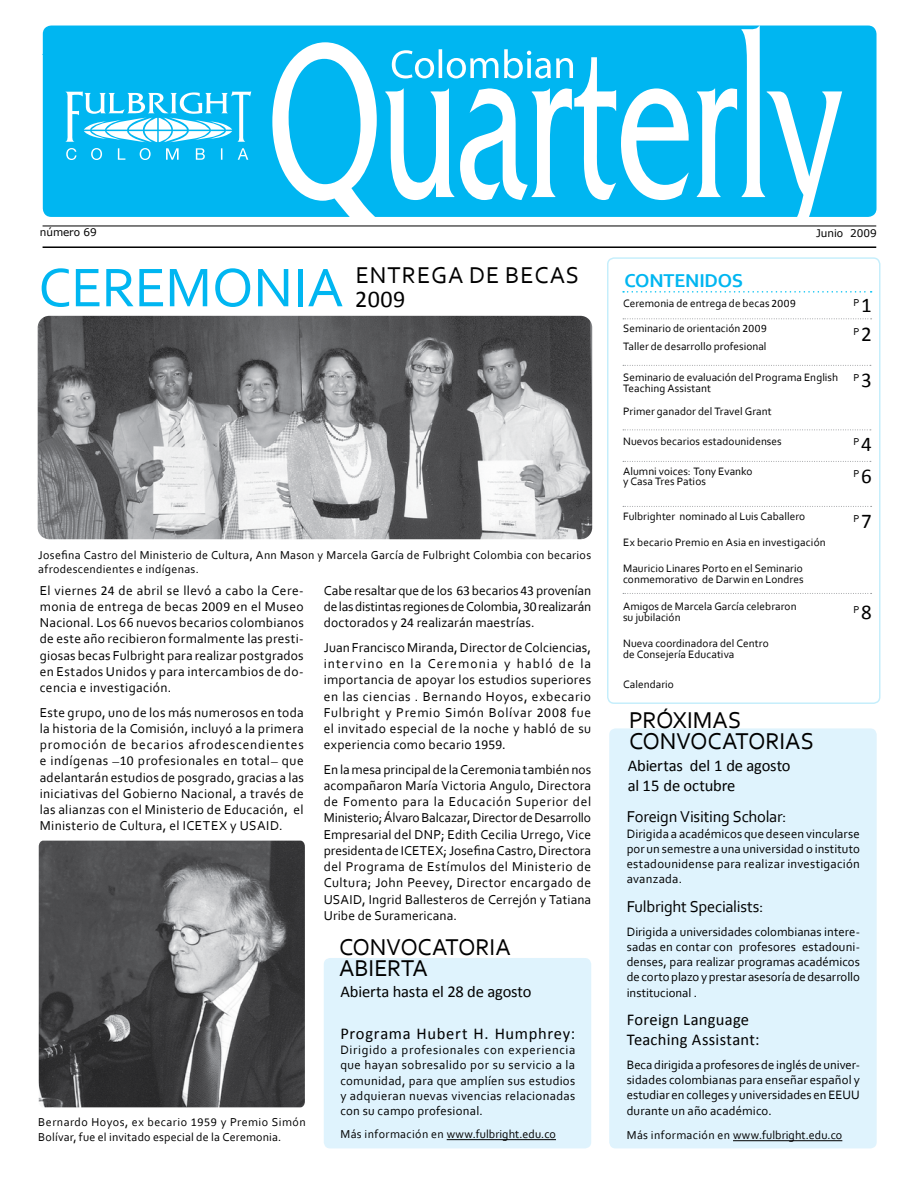
<style>
.page{position:relative;width:915px;height:1191px;background:#fff}
.page>*{position:absolute;margin:0;border:0;box-sizing:border-box;transform-origin:0 0}
.t1{font:57px "Corbel";color:#00b6f1}
.t2{font:24px/21px "Corbel";letter-spacing:-.005em;color:#000}
.t3{font:24px "Corbel";letter-spacing:.04em;color:#000}
.t4{font:24px "Calibri";color:#000}
.t5{font:700 19.5px "Corbel";letter-spacing:-.01em;color:#00b6f1}
.t6{font:16.5px/19.8px "Calibri";letter-spacing:-.01em;color:#000}
.t7{font:16.5px "Corbel";letter-spacing:-.015em;color:#000}
.t8{font:16.5px/19.8px "Calibri";letter-spacing:.015em;color:#000}
.t9{font:16.5px "Calibri";letter-spacing:.04em;color:#000}
.t10{font:13.5px/16.2px "Corbel";letter-spacing:.02em;color:#000;text-align:justify}
.t11{font:12.75px/15.3px "Corbel";letter-spacing:.01em;color:#000;text-align:justify}
.t12{font:12px/14.4px "Corbel";letter-spacing:.025em;color:#000}
.t13{font:11.25px/11.2px "Corbel";letter-spacing:.005em;color:#000}
.t14{font:10.5px "Verdana";letter-spacing:-.01em;color:#000}
.t15{font:10.5px "Corbel";color:#000}
.s1{font-family:"Calibri";font-size:21px}
.s2{font-family:"Calibri"}
.s3{font-family:"Perpetua"}
</style>
<div class="page">
<img style="left:39px;top:840px;width:266px;height:267px">
<div style="left:606px;top:257px;width:274px;height:447px;border:2px solid #00b6f1;border-radius:6px"></div>
<div style="left:43px;top:26px;width:833px;height:191px;background:#00b6f1;border-radius:9px"></div>
<svg style="left:65px;top:91px;width:186px;height:69px"></svg>
<svg style="left:272px;top:26px;width:569px;height:200px"></svg>
<hr style="left:43px;top:246px;width:832px;height:2px;background:#000">
<hr style="left:43px;top:226px;width:832px;height:1px;background:#000">
<svg style="left:622px;top:291px;width:249px;height:1px"></svg>
<div style="left:323px;top:958px;width:268px;height:190px;background:#dff3fd;border-radius:6px"></div>
<hr style="left:446px;top:1139px;width:110px;height:1px;background:#000">
<div style="left:609px;top:728px;width:267px;height:420px;background:#dff3fd;border-radius:6px"></div>
<hr style="left:732px;top:1140px;width:110px;height:1px;background:#000">
<svg style="left:622px;top:318px;width:249px;height:1px"></svg>
<svg style="left:622px;top:365px;width:248px;height:1px"></svg>
<svg style="left:622px;top:429px;width:248px;height:1px"></svg>
<svg style="left:622px;top:461px;width:248px;height:1px"></svg>
<svg style="left:622px;top:506px;width:249px;height:1px"></svg>
<svg style="left:622px;top:593px;width:249px;height:1px"></svg>
<img style="left:38px;top:316px;width:554px;height:223px">
<p class="t14" style="left:40px;top:226px;width:58px">número 69</p>
<p class="t14" style="left:816px;top:227px;width:62px">Junio 2009</p>
<h2 class="t3" style="left:355px;top:260px;width:180px">ENTREGA DE beca</h2>
<h2 class="t2" style="left:565px;top:264px;width:15px">S</h2>
<h3 class="t5" style="left:624px;top:269px;width:120px">CONTENIDOS</h3>
<h2 class="t4" style="left:355px;top:284px;width:51px">2009</h2>
<p class="t15" style="left:853px;top:296px;width:20px">P <span class="s1">1</span></p>
<p class="t15" style="left:853px;top:324px;width:20px">P <span class="s1">2</span></p>
<p class="t15" style="left:853px;top:371px;width:20px">P <span class="s1">3</span></p>
<h1 class="t1" style="left:38px;top:252px;width:298px">ceremonia</h1>
<p class="t13" style="left:622px;top:297px;width:174px">Ceremonia de entrega de becas <span class="s2">2009</span></p>
<p class="t13" style="left:622px;top:319px;width:145px;line-height:18px">Seminario de orientación <span class="s2">2009<br></span>Taller de desarrollo profesional</p>
<p class="t13" style="left:622px;top:371px;width:216px">Seminario de evaluación del Programa English<br>Teaching Assistant</p>
<p class="t13" style="left:622px;top:405px;width:150px">Primer ganador del Travel Grant</p>
<p class="t13" style="left:622px;top:435px;width:160px">Nuevos becarios estadounidenses</p>
<p class="t13" style="left:622px;top:465px;width:131px;line-height:10.5px">Alumni voices: Tony Evanko y Casa Tres Patios</p>
<p class="t13" style="left:622px;top:510px;width:184px">Fulbrighter nominado al Luis Caballero</p>
<p class="t13" style="left:622px;top:536px;width:204px">Ex becario Premio en Asia en investigación</p>
<p class="t13" style="left:622px;top:562px;width:182px">Mauricio Linares Porto en el Seminario conmemorativo de Darwin en Londres</p>
<p class="t13" style="left:622px;top:600px;width:175px">Amigos de Marcela García celebraron su jubilación</p>
<p class="t13" style="left:622px;top:637px;width:147px">Nueva coordinadora del Centro de Consejería Educativa</p>
<p class="t13" style="left:622px;top:679px;width:52px">Calendario</p>
<p class="t15" style="left:853px;top:435px;width:20px">P <span class="s1">4</span></p>
<p class="t15" style="left:853px;top:467px;width:20px">P <span class="s1">6</span></p>
<p class="t15" style="left:853px;top:511px;width:20px">P <span class="s1">7</span></p>
<p class="t12" style="left:38px;top:547px;width:554px">Josefina Castro del Ministerio de Cultura, Ann Mason y Marcela García de Fulbright Colombia con becarios afrodescendientes e indígenas.</p>
<p class="t10" style="left:40px;top:582px;width:265px">El viernes <span class="s2">24</span> de abril se llevó a cabo la Cere&shy;monia de entrega de becas <span class="s2">2009</span> en el Museo Nacional. Los 66 nuevos becarios colombianos de este año recibieron formalmente las presti&shy;giosas becas Fulbright para realizar postgrados en Estados Unidos y para intercambios de do&shy;cencia e investigación.</p>
<p class="t10" style="left:40px;top:704px;width:265px">Este grupo, uno de los más numerosos en toda la historia de la Comisión, incluyó a la primera promoción de becarios afrodescendientes e indígenas <span class="s3">–</span><span class="s2">10</span> profesionales en total<span class="s3">–</span> que adelantarán estudios de posgrado, gracias a las iniciativas del Gobierno Nacional, a través de las alianzas con el Ministerio de Educación, el Ministerio de Cultura, el I CETEX y USAI D.</p>
<p class="t10" style="left:323px;top:582px;width:269px">Cabe resaltar que de los <span class="s2">63</span> becarios <span class="s2">43</span> provenían de las distintas regiones de Colombia, <span class="s2">30</span> realizarán doctorados y <span class="s2">24</span> realizarán maestrías.</p>
<p class="t10" style="left:323px;top:639px;width:269px">Juan Francisco Miranda, Director de Colciencias, intervino en la Ceremonia y habló de la importancia de apoyar los estudios superiores en las ciencias . Bernando Hoyos, exbecario Fulbright y Premio Simón Bolívar <span class="s2">2008</span> fue el invitado especial de la noche y habló de su experiencia como becario <span class="s2">1959.</span></p>
<p class="t10" style="left:323px;top:761px;width:269px">En la mesa principal de la Ceremonia también nos acompañaron María Victoria Angulo, Directora de Fomento para la Educación Superior del Ministerio; Álvaro Balcazar, Director de Desarrollo Empresarial del DNP; Edith Cecilia Urrego, Vice presidenta de ICETEX; Josefina Castro, Directora del Programa de Estímulos del Ministerio de Cultura; John Peevey, Director encargado de USAI D, I ngrid Ballesteros de Cerrejón y Tatiana Uribe de Suramericana.</p>
<p class="t15" style="left:853px;top:603px;width:20px">P <span class="s1">8</span></p>
<h2 class="t2" style="left:629px;top:708px;width:171px">Próximas<br>Convocatorias</h2>
<p class="t6" style="left:627px;top:754px;width:164px">Abiertas del 1 de agosto al 15 de octubre</p>
<p class="t7" style="left:626px;top:806px;width:161px">Foreign Visiting Scholar:</p>
<p class="t11" style="left:626px;top:825px;width:235px">Dirigida a académicos que deseen vincularse por un semestre a una universidad o instituto estadounidense para realizar investigación avanzada.</p>
<p class="t7" style="left:626px;top:896px;width:138px">Fulbright Specialists:</p>
<p class="t11" style="left:626px;top:923px;width:235px">Dirigida a universidades colombianas intere&shy;sadas en contar con profesores estadouni&shy;denses, para realizar programas académicos de corto plazo y prestar asesoría de desarrollo institucional .</p>
<p class="t8" style="left:626px;top:1009px;width:134px">Foreign Language<br>Teaching Assistant:</p>
<p class="t11" style="left:626px;top:1056px;width:235px">Beca dirigida a profesores de inglés de univer&shy;sidades colombianas para enseñar español y estudiar en colleges y universidades en EEUU durante un año académico.</p>
<p class="t12" style="left:626px;top:1127px;width:217px">Más información en www.fulbright.edu.co</p>
<h2 class="t2" style="left:339px;top:936px;width:169px">Convocatoria abierta</h2>
<p class="t6" style="left:340px;top:981px;width:192px">Abierta hasta el 28 de agosto</p>
<p class="t9" style="left:340px;top:1023px;width:236px">Programa Hubert H. Humphrey:</p>
<p class="t11" style="left:340px;top:1042px;width:236px">Dirigido a profesionales con experiencia que hayan sobresalido por su servicio a la comunidad, para que amplíen sus estudios y adquieran nuevas vivencias relacionadas con su campo profesional.</p>
<p class="t12" style="left:340px;top:1126px;width:217px">Más información en www.fulbright.edu.co</p>
<p class="t12" style="left:38px;top:1114px;width:269px">Bernardo Hoyos, ex becario <span class="s2">1959</span> y Premio Simón<br>Bolívar, fue el invitado especial de la Ceremonia.</p>
</div>
